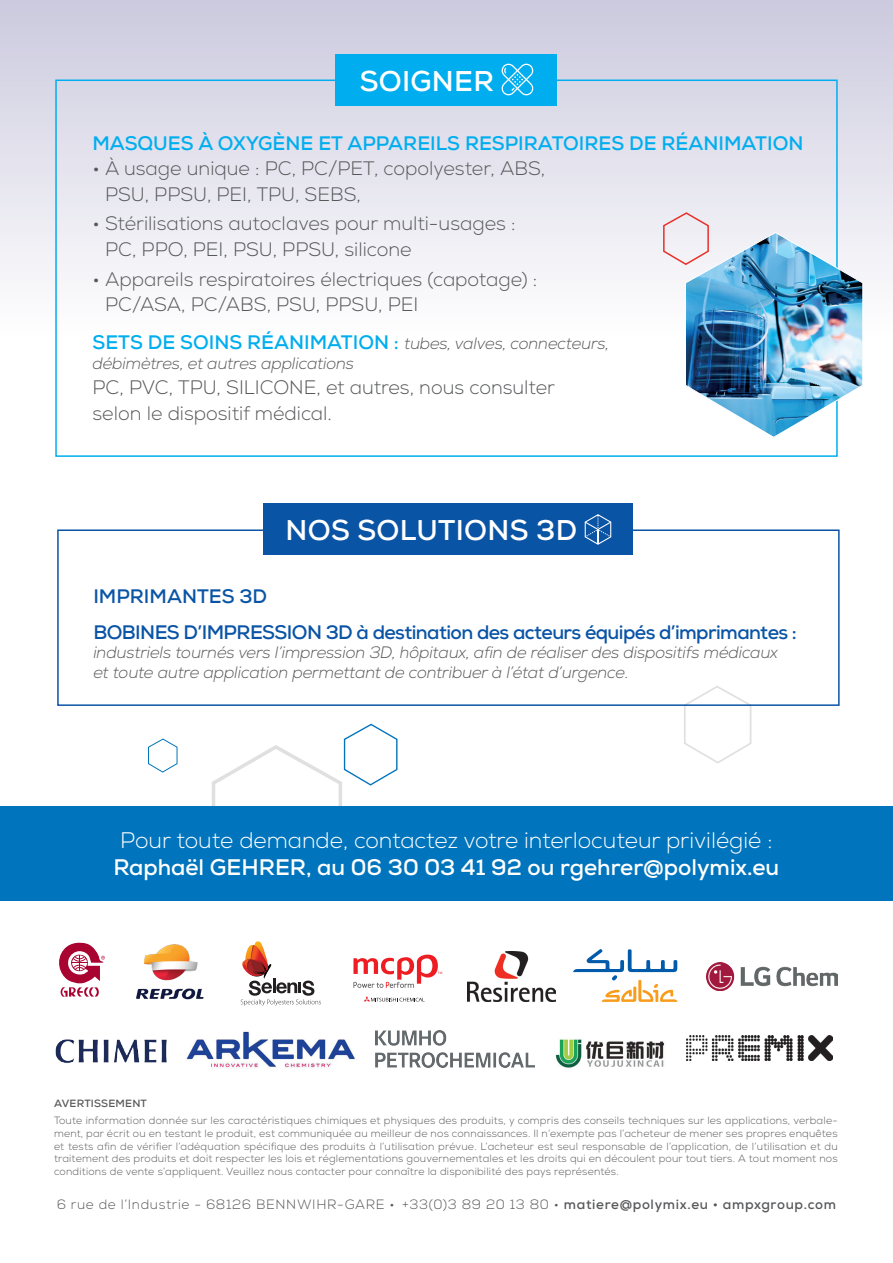
<style>
.page{position:relative;width:893px;height:1263px;background:#fff}
.page>*{position:absolute;margin:0;border:0;box-sizing:border-box;transform-origin:0 0}
.t1{font:700 28.5px "Nexa";letter-spacing:.01em;color:#fff}
.t2{font:300 22.5px "Nexa";color:#fff}
.t3{font:700 22.5px "Nexa";color:#fff}
.t4{font:300 19.5px/25.5px "Nexa";color:#57585a}
.t5{font:700 19.5px/36.2px "Nexa";letter-spacing:-.03em;color:#0a54a6}
.t6{font:700 19.5px "Nexa";color:#00aeef}
.t7{font:italic 300 16.5px/19.5px "Nexa";letter-spacing:-.01em;color:#57585a}
.t8{font:300 13.5px "Nexa";letter-spacing:.05em;color:#57585a}
.t9{font:300 10.5px/12.8px "Nexa";letter-spacing:.02em;color:#57585a;text-align:justify}
.t10{font:700 10.5px "Nexa";letter-spacing:.02em;color:#57585a}
.s1{font-weight:700;font-style:normal;font-size:19.5px;color:#00aeef}
.s2{font-weight:700}
</style>
<div class="page">
<img style="left:686px;top:1035px;width:146px;height:25px">
<div style="left:0;top:0;width:893px;height:378px;background:linear-gradient(to bottom,#c9cade,#fff)"></div>
<svg style="left:212px;top:723px;width:186px;height:83px"></svg>
<svg style="left:148px;top:738px;width:30px;height:35px"></svg>
<svg style="left:684px;top:686px;width:68px;height:78px"></svg>
<div style="left:336px;top:54px;width:221px;height:51px;background:#00aeef"></div>
<svg style="left:501px;top:64px;width:33px;height:31px"></svg>
<div style="left:57px;top:529px;width:783px;height:177px;border:2px solid #0a54a6"></div>
<div style="left:263px;top:504px;width:370px;height:51px;background:#0a54a6"></div>
<svg style="left:585px;top:514px;width:26px;height:31px"></svg>
<div style="left:0;top:806px;width:893px;height:95px;background:#0074bc"></div>
<img style="left:662px;top:211px;width:201px;height:227px">
<img style="left:186px;top:1030px;width:170px;height:38px">
<img style="left:55px;top:1039px;width:112px;height:24px">
<svg style="left:59px;top:942px;width:46px;height:55px"></svg>
<img style="left:375px;top:1030px;width:159px;height:38px">
<img style="left:706px;top:962px;width:132px;height:28px">
<svg style="left:573px;top:949px;width:104px;height:53px"></svg>
<svg style="left:353px;top:954px;width:89px;height:34px"></svg>
<svg style="left:364px;top:996px;width:59px;height:5px"></svg>
<img style="left:136px;top:944px;width:68px;height:56px">
<img style="left:467px;top:951px;width:88px;height:50px">
<svg style="left:240px;top:941px;width:81px;height:65px"></svg>
<img style="left:555px;top:1039px;width:110px;height:29px">
<h1 class="t1" style="left:360px;top:63px;width:136px">SOIGNER</h1>
<h3 class="t6" style="left:92px;top:130px;width:712px">MASQUES À OXYGÈNE ET APPAREILS RESPIRATOIRES DE RÉANIMATION</h3>
<h3 class="t4" style="left:105px;top:156px;width:442px;text-indent:-13px">• À usage unique : PC, PC/PET, copolyester, ABS,<br>PSU, PPSU, PEI, TPU, SEBS,</h3>
<h3 class="t4" style="left:105px;top:211px;width:412px;text-indent:-13px">• Stérilisations autoclaves pour multi-usages :<br>PC, PPO, PEI, PSU, PPSU, silicone</h3>
<h3 class="t4" style="left:105px;top:267px;width:434px;text-indent:-13px">• Appareils respiratoires électriques (capotage) :<br>PC/ASA, PC/ABS, PSU, PPSU, PEI</h3>
<h3 class="t7" style="left:92px;top:334px;width:518px"><span class="s1">SETS DE SOINS RÉANIMATION :</span> tubes, valves, connecteurs, débimètres, et autres applications</h3>
<h3 class="t4" style="left:92px;top:375px;width:464px">PC, PVC, TPU, SILICONE, et autres, nous consulter selon le dispositif médical.</h3>
<h1 class="t1" style="left:286px;top:512px;width:293px">NOS SOLUTIONS 3D</h1>
<h3 class="t5" style="left:93px;top:578px;width:705px">IMPRIMANTES 3D<br>BOBINES D’IMPRESSION 3D à destination des acteurs équipés d’imprimantes :</h3>
<h3 class="t7" style="left:93px;top:643px;width:686px">industriels tournés vers l’impression 3D, hôpitaux, afin de réaliser des dispositifs médicaux et toute autre application permettant de contribuer à l’état d’urgence.</h3>
<h2 class="t2" style="left:120px;top:827px;width:654px">Pour toute demande, contactez votre interlocuteur privilégié :</h2>
<h2 class="t3" style="left:113px;top:853px;width:667px">Raphaël GEHRER, au 06 30 03 41 92 ou rgehrer@polymix.eu</h2>
<p class="t10" style="left:54px;top:1097px;width:95px">AVERTISSEMENT</p>
<p class="t9" style="left:54px;top:1114px;width:785px">Toute information donnée sur les caractéristiques chimiques et physiques des produits, y compris des conseils techniques sur les applications, verbale&shy;ment, par écrit ou en testant le produit, est communiquée au meilleur de nos connaissances. Il n’exempte pas l’acheteur de mener ses propres enquêtes et tests afin de vérifier l’adéquation spécifique des produits à l’utilisation prévue. L’acheteur est seul responsable de l’application, de l’utilisation et du traitement des produits et doit respecter les lois et réglementations gouvernementales et les droits qui en découlent pour tout tiers. A tout moment nos conditions de vente s’appliquent. Veuillez nous contacter pour connaître la disponibilité des pays représentés.</p>
<p class="t8" style="left:57px;top:1196px;width:781px">6 rue de l’Industrie - 68126 BENNWIHR-GARE • +33(0)3 89 20 13 80 • <span class="s2">matiere@polymix.eu • ampxgroup.com</span></p>
</div>
